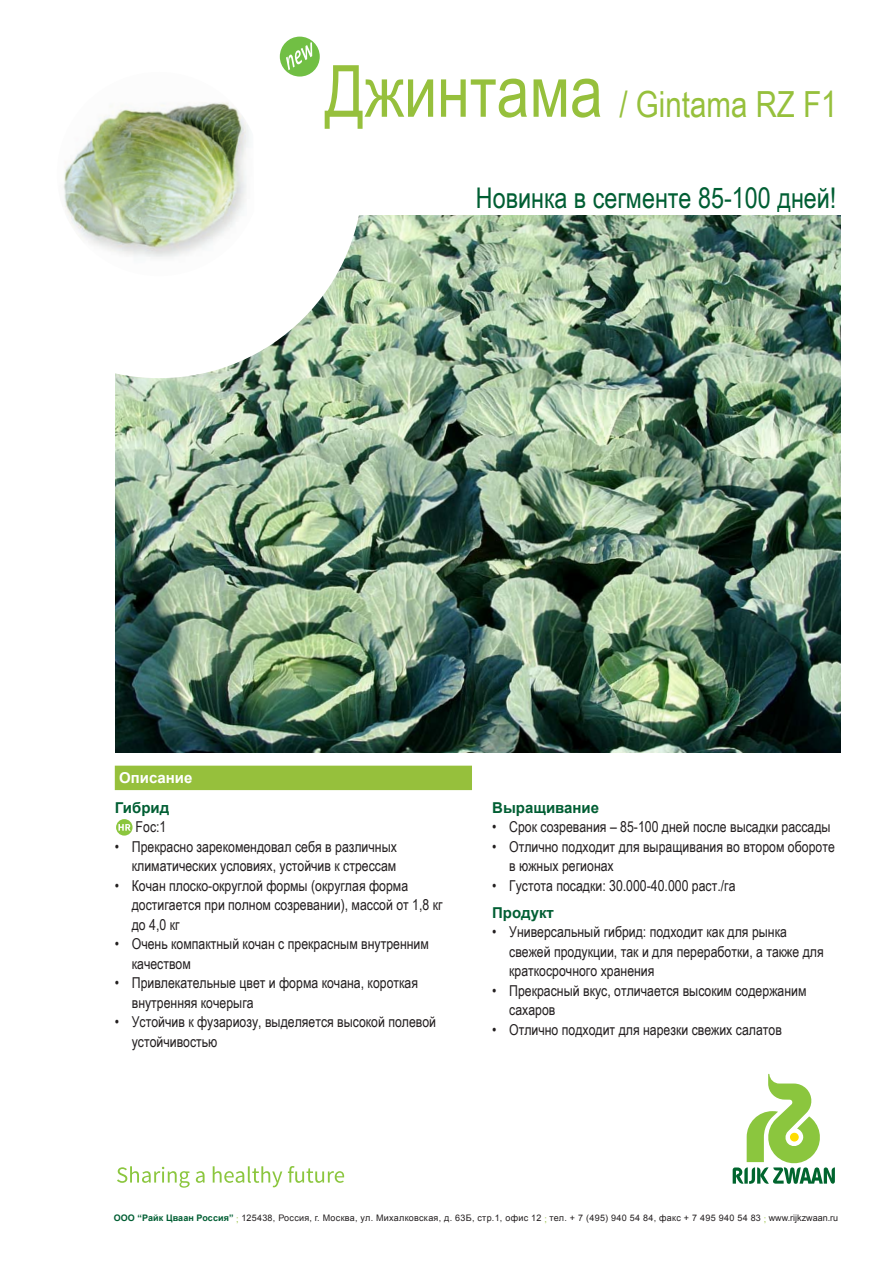
<style>
.page{position:relative;width:893px;height:1263px;background:#fff}
.page>*{position:absolute;margin:0;border:0;box-sizing:border-box;transform-origin:0 0}
._1_title_leaflet{font:36px "Arial Narrow";color:#96c03c}
._2_subtitle{font:28.5px "Arial Narrow";color:#005e33}
._6a_bodytext_9_pt_13{font:15px/19.5px "Arial Narrow";color:#231f20}
._5a_paragraph_headin{font:700 15px "Arial";color:#005e33}
._3_product_group{font:700 15px "Arial";color:#fff}
._5b_subparagraph_hea{font:700 15px "Arial";color:#005e33}
._5b_subparagraph_hea-2{font:15px "Arial Narrow";color:#231f20}
._11_address_line{font:9px "Arial";letter-spacing:.03em;color:#231f20}
.s1{font-size:72px}
.s2{font-weight:700;color:#005e33}
</style>
<div class="page">
<img style="left:116px;top:216px;width:724px;height:536px">
<svg style="left:115px;top:36px;width:248px;height:342px"></svg>
<img style="left:63px;top:72px;width:191px;height:204px">
<div style="left:115px;top:766px;width:357px;height:24px;background:#96c03c"></div>
<svg style="left:116px;top:819px;width:17px;height:16px"></svg>
<svg style="left:118px;top:824px;width:13px;height:7px"></svg>
<div style="left:280px;top:37px;width:40px;height:40px;background:#71bf44;border-radius:50%"></div>
<svg style="left:286px;top:42px;width:26px;height:28px"></svg>
<svg style="left:733px;top:1074px;width:102px;height:110px"></svg>
<svg style="left:117px;top:1166px;width:73px;height:22px"></svg>
<svg style="left:196px;top:1171px;width:9px;height:12px"></svg>
<svg style="left:213px;top:1166px;width:69px;height:21px"></svg>
<svg style="left:288px;top:1166px;width:56px;height:17px"></svg>
<p class="_1_title_leaflet" style="left:325px;top:78px;width:514px"><span class="s1">Джинтама</span> / Gintama RZ F1</p>
<p class="_2_subtitle" style="left:476px;top:177px;width:362px">Новинка в сегменте 85-100 дней!</p>
<p class="_3_product_group" style="left:119px;top:767px;width:75px">Описание</p>
<p class="_5b_subparagraph_hea" style="left:115px;top:797px;width:56px">Гибрид</p>
<p class="_5b_subparagraph_hea-2" style="left:136px;top:816px;width:32px">Foc:1</p>
<p class="_6a_bodytext_9_pt_13" style="left:115px;top:836px;width:284px;text-align:right">• Прекрасно зарекомендовал себя в различных климатических условиях, устойчив к стрессам</p>
<p class="_6a_bodytext_9_pt_13" style="left:132px;top:875px;width:312px;text-indent:-17px">• Кочан плоско-округлой формы (округлая форма достигается при полном созревании), массой от 1,8 кг</p>
<p class="_6a_bodytext_9_pt_13" style="left:132px;top:914px;width:49px">до 4,0 кг</p>
<p class="_6a_bodytext_9_pt_13" style="left:132px;top:934px;width:299px;text-indent:-17px">• Очень компактный кочан с прекрасным внутренним качеством</p>
<p class="_6a_bodytext_9_pt_13" style="left:132px;top:973px;width:288px;text-indent:-17px">• Привлекательные цвет и форма кочана, короткая внутренняя кочерыга</p>
<p class="_6a_bodytext_9_pt_13" style="left:132px;top:1012px;width:306px;text-indent:-17px">• Устойчив к фузариозу, выделяется высокой полевой устойчивостью</p>
<p class="_5a_paragraph_headin" style="left:492px;top:797px;width:109px">Выращивание</p>
<p class="_6a_bodytext_9_pt_13" style="left:492px;top:817px;width:340px">• Срок созревания – 85-100 дней после высадки рассады</p>
<p class="_6a_bodytext_9_pt_13" style="left:509px;top:836px;width:327px;text-indent:-17px">• Отлично подходит для выращивания во втором обороте в южных регионах</p>
<p class="_6a_bodytext_9_pt_13" style="left:492px;top:875px;width:245px">• Густота посадки: 30.000-40.000 раст./га</p>
<p class="_5a_paragraph_headin" style="left:492px;top:902px;width:63px">Продукт</p>
<p class="_6a_bodytext_9_pt_13" style="left:509px;top:922px;width:316px;text-indent:-17px">• Универсальный гибрид: подходит как для рынка свежей продукции, так и для переработки, а также для краткосрочного хранения</p>
<p class="_6a_bodytext_9_pt_13" style="left:509px;top:980px;width:299px;text-indent:-17px">• Прекрасный вкус, отличается высоким содержаним сахаров</p>
<p class="_6a_bodytext_9_pt_13" style="left:492px;top:1019px;width:291px">• Отлично подходит для нарезки свежих салатов</p>
<p class="_11_address_line" style="left:114px;top:1212px;width:726px"><span class="s2">ООО “Райк Цваан Россия”</span> 125438, Россия, г. Москва, ул. Михалковская, д. 63Б, стр.1, офис 12 тел. + 7 (495) 940 54 84, факс + 7 495 940 54 83 www.rijkzwaan.ru</p>
</div>
